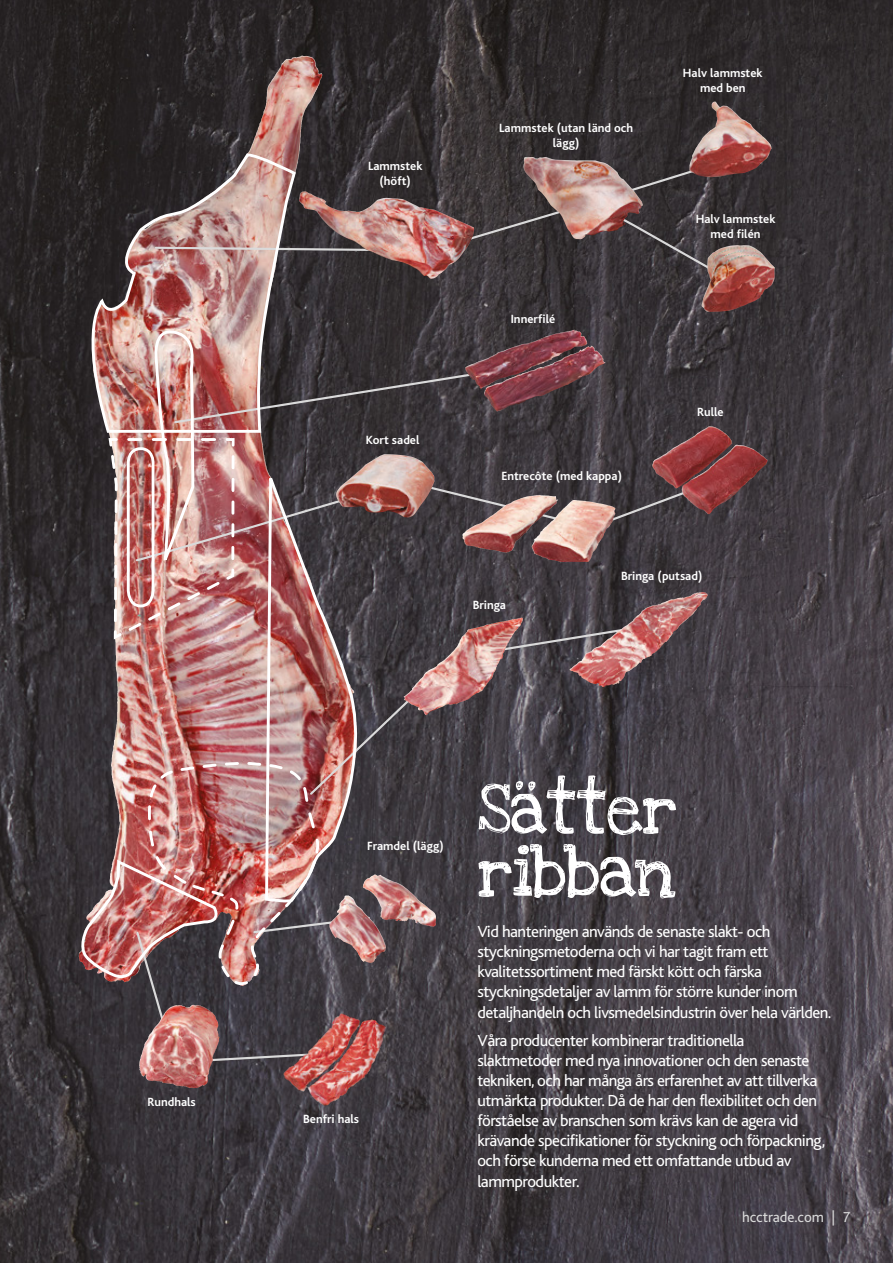
<style>
.page{position:relative;width:893px;height:1263px;background:#fff}
.page>*{position:absolute;margin:0;border:0;box-sizing:border-box;transform-origin:0 0}
.t1{font:52.5px/63px "Welsh Lamb Distressed";letter-spacing:-.03em;color:#fff}
.t2{font:16.8px/20.1px "Bliss";letter-spacing:-.03em;color:#fff}
.t3{font:15px "Bliss";color:#dadada}
.t4{font:700 12.45px/15px "Bliss";color:#fff;text-align:center}
</style>
<div class="page">
<img style="left:0;top:0;width:893px;height:1263px">
<img style="left:249px;top:56px;width:53px;height:96px">
<svg style="left:297px;top:155px;width:443px;height:98px"></svg>
<svg style="left:580px;top:196px;width:160px;height:91px"></svg>
<svg style="left:499px;top:469px;width:243px;height:93px"></svg>
<svg style="left:358px;top:623px;width:293px;height:174px"></svg>
<img style="left:75px;top:760px;width:296px;height:317px">
<img style="left:264px;top:642px;width:94px;height:621px">
<img style="left:78px;top:152px;width:219px;height:283px">
<img style="left:107px;top:327px;width:392px;height:315px">
<img style="left:171px;top:1005px;width:22px;height:2px">
<img style="left:281px;top:1011px;width:107px;height:96px">
<img style="left:689px;top:102px;width:83px;height:75px">
<img style="left:652px;top:426px;width:116px;height:88px">
<img style="left:515px;top:495px;width:24px;height:5px">
<img style="left:298px;top:191px;width:176px;height:89px">
<img style="left:701px;top:245px;width:74px;height:67px">
<img style="left:523px;top:157px;width:120px;height:83px">
<img style="left:336px;top:454px;width:99px;height:64px">
<img style="left:465px;top:330px;width:109px;height:59px">
<img style="left:363px;top:874px;width:12px;height:14px">
<img style="left:501px;top:617px;width:20px;height:5px">
<img style="left:683px;top:592px;width:19px;height:6px">
<p class="t4" style="left:147px;top:1095px;width:50px">Rundhals</p>
<p class="t4" style="left:368px;top:159px;width:56px">Lammstek (höft)</p>
<p class="t4" style="left:366px;top:432px;width:55px">Kort sadel</p>
<p class="t4" style="left:499px;top:121px;width:135px">Lammstek (utan länd och lägg)</p>
<p class="t4" style="left:511px;top:312px;width:46px">Innerfilé</p>
<p class="t4" style="left:501px;top:468px;width:122px">Entrecôte (med kappa)</p>
<p class="t4" style="left:683px;top:66px;width:81px">Halv lammstek med ben</p>
<p class="t4" style="left:696px;top:212px;width:81px">Halv lammstek med filén</p>
<p class="t4" style="left:697px;top:404px;width:28px">Rulle</p>
<p class="t4" style="left:473px;top:598px;width:35px">Bringa</p>
<p class="t4" style="left:621px;top:569px;width:83px">Bringa (putsad)</p>
<p class="t4" style="left:367px;top:839px;width:78px">Framdel (lägg)</p>
<p class="t4" style="left:303px;top:1112px;width:57px">Benfri hals</p>
<h1 class="t1" style="left:477px;top:779px;width:201px">Sätter ribban</h1>
<p class="t2" style="left:477px;top:922px;width:356px">Vid hanteringen används de senaste slakt- och styckningsmetoderna och vi har tagit fram ett kvalitetssortiment med färskt kött och färska styckningsdetaljer av lamm för större kunder inom detaljhandeln och livsmedelsindustrin över hela världen.</p>
<p class="t2" style="left:477px;top:1030px;width:349px">Våra producenter kombinerar traditionella slaktmetoder med nya innovationer och den senaste tekniken, och har många års erfarenhet av att tillverka utmärkta produkter. Då de har den flexibilitet och den förståelse av branschen som krävs kan de agera vid krävande specifikationer för styckning och förpackning, och förse kunderna med ett omfattande utbud av lammprodukter.</p>
<p class="t3" style="left:742px;top:1209px;width:110px">hcctrade.com | 7</p>
</div>
